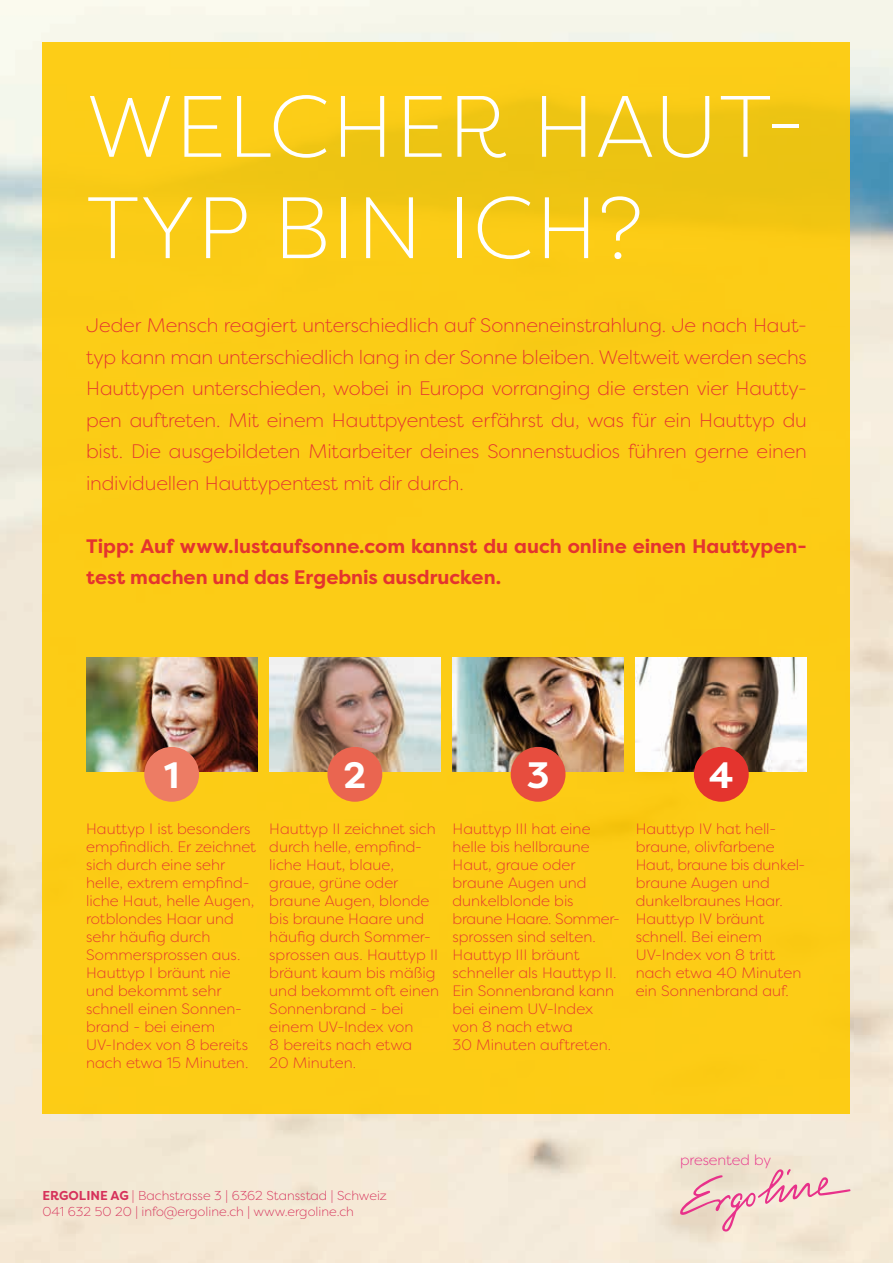
<style>
.page{position:relative;width:893px;height:1263px;background:#fff}
.page>*{position:absolute;margin:0;border:0;box-sizing:border-box;transform-origin:0 0}
.t1{font:300 86.85px/101.2px "Filson Pro";letter-spacing:.02em;color:#fff}
.t2{font:700 36.75px "Filson Pro";color:#fff}
.t3{font:300 19.5px/31.5px "Filson Pro";letter-spacing:-.01em;color:#e4342e;text-align:justify}
.t4{font:700 19.5px/31.5px "Filson Pro";color:#e4342e}
.t5{font:300 15px/18px "Filson Pro";color:#e4342e}
.t6{font:300 14.7px "Filson Pro";color:#e8318a}
.t7{font:300 12.9px/15.5px "Filson Pro";color:#d6325b}
.s1{font-weight:700}
</style>
<div class="page">
<img style="left:0;top:0;width:893px;height:1263px">
<svg style="left:680px;top:1169px;width:170px;height:62px;background:#f0d1ca"></svg>
<div style="left:43px;top:43px;width:807px;height:1071px;background:linear-gradient(to right,#fbcc16,#faca15)"></div>
<img style="left:86px;top:658px;width:171px;height:114px">
<img style="left:453px;top:658px;width:171px;height:114px">
<img style="left:269px;top:658px;width:171px;height:114px">
<img style="left:636px;top:658px;width:171px;height:114px">
<div style="left:144px;top:747px;width:55px;height:55px;background:#ed7c64;border-radius:50%"></div>
<div style="left:327px;top:747px;width:55px;height:55px;background:#ea6550;border-radius:50%"></div>
<div style="left:511px;top:747px;width:54px;height:55px;background:#e74d3e;border-radius:50%"></div>
<div style="left:694px;top:747px;width:55px;height:55px;background:#e4342e;border-radius:50%"></div>
<h1 class="t1" style="left:87px;top:74px;width:720px">WELCHER HAUT-<br>TYP BIN ICH?</h1>
<p class="t3" style="left:86px;top:309px;width:722px">Jeder Mensch reagiert unterschiedlich auf Sonneneinstrahlung. Je nach Haut&shy;typ kann man unterschiedlich lang in der Sonne bleiben. Weltweit werden sechs Hauttypen unterschieden, wobei in Europa vorranging die ersten vier Hautty&shy;pen auftreten. Mit einem Hauttpyentest erfährst du, was für ein Hauttyp du bist. Die ausgebildeten Mitarbeiter deines Sonnenstudios führen gerne einen individuellen Hauttypentest mit dir durch.</p>
<h3 class="t4" style="left:86px;top:531px;width:722px">Tipp: Auf www.lustaufsonne.com kannst du auch online einen Hauttypen&shy;test machen und das Ergebnis ausdrucken.</h3>
<h2 class="t2" style="left:164px;top:752px;width:17px">1</h2>
<h2 class="t2" style="left:344px;top:752px;width:24px">2</h2>
<h2 class="t2" style="left:527px;top:752px;width:24px">3</h2>
<h2 class="t2" style="left:709px;top:752px;width:26px">4</h2>
<p class="t5" style="left:86px;top:820px;width:171px">Hauttyp I ist besonders empfindlich. Er zeichnet sich durch eine sehr helle, extrem empfind&shy;liche Haut, helle Augen, rotblondes Haar und sehr häufig durch<br>Sommersprossen aus.<br>Hauttyp I bräunt nie und bekommt sehr schnell einen Sonnen&shy;brand - bei einem<br>UV-Index von 8 bereits nach etwa 15 Minuten.</p>
<p class="t5" style="left:269px;top:820px;width:171px">Hauttyp II zeichnet sich durch helle, empfind&shy;liche Haut, blaue, graue, grüne oder braune Augen, blonde bis braune Haare und häufig durch Sommer&shy;sprossen aus. Hauttyp II bräunt kaum bis mäßig und bekommt oft einen<br>Sonnenbrand - bei einem UV-Index von<br>8 bereits nach etwa<br>20 Minuten.</p>
<p class="t5" style="left:452px;top:820px;width:169px">Hauttyp III hat eine helle bis hellbraune<br>Haut, graue oder braune Augen und dunkelblonde bis braune Haare. Sommer&shy;sprossen sind selten.<br>Hauttyp III bräunt schneller als Hauttyp II.<br>Ein Sonnenbrand kann bei einem UV-Index von 8 nach etwa<br>30 Minuten auftreten.</p>
<p class="t5" style="left:636px;top:820px;width:171px">Hauttyp IV hat hell&shy;braune, olivfarbene<br>Haut, braune bis dunkel&shy;braune Augen und dunkelbraunes Haar.<br>Hauttyp IV bräunt schnell. Bei einem<br>UV-Index von 8 tritt nach etwa 40 Minuten ein Sonnenbrand auf.</p>
<p class="t7" style="left:43px;top:1188px;width:346px"><span class="s1">ERGOLINE AG</span> | Bachstrasse 3 | 6362 Stansstad | Schweiz<br>041 632 50 20 | info@ergoline.ch | www.ergoline.ch</p>
<p class="t6" style="left:680px;top:1150px;width:93px">presented by</p>
</div>
